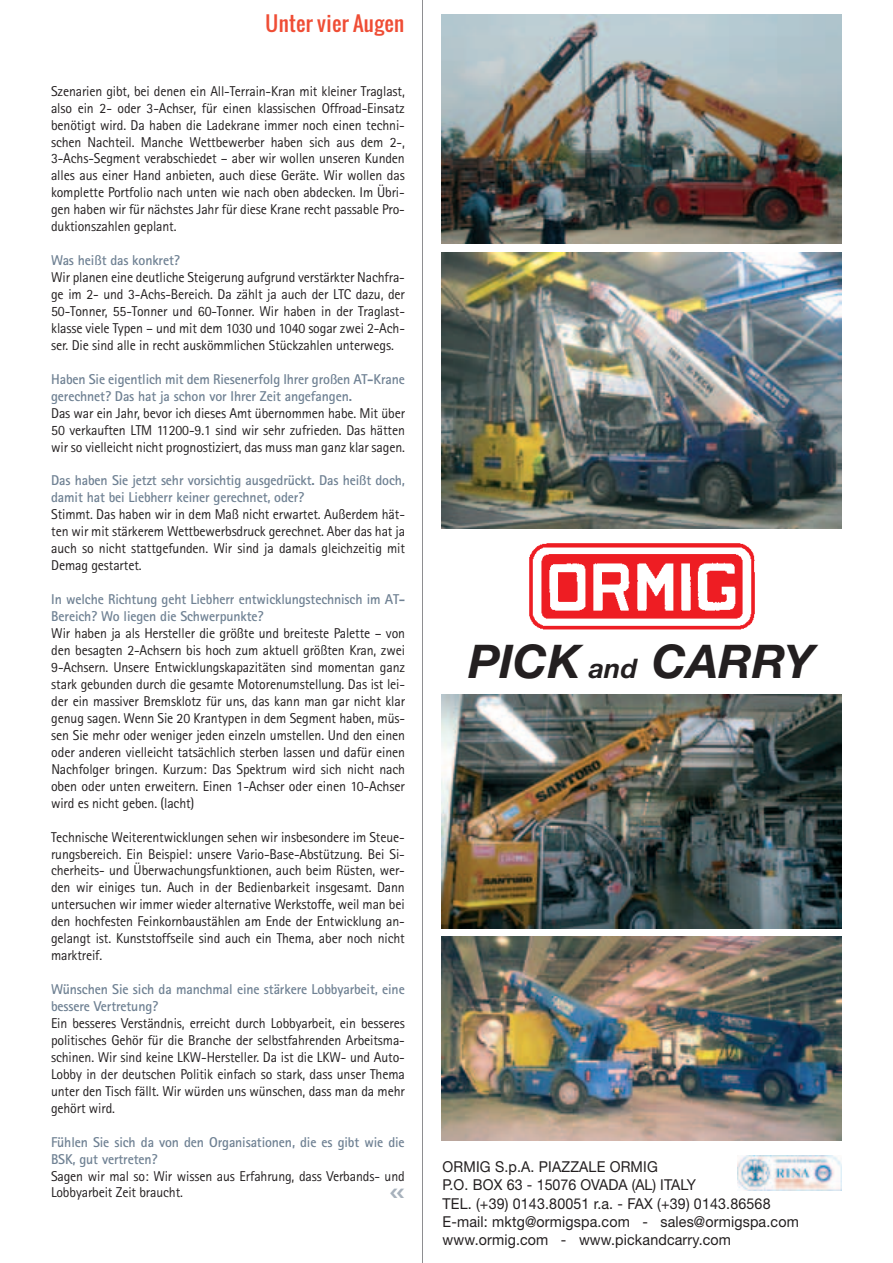
<style>
.page{position:relative;width:893px;height:1263px;background:#fff}
.page>*{position:absolute;margin:0;border:0;box-sizing:border-box;transform-origin:0 0}
.t1{font:italic 700 46.5px "Helvetica Neue";color:#231f20}
.t2{font:20.25px "Oswald";letter-spacing:.02em;color:#ef4d35}
.t3{font:15px/18px "Helvetica Neue";letter-spacing:.01em;color:#231f20;scale:.95 1}
.t4{font:14.25px/17px "Rotis Sans Serif";letter-spacing:-.01em;color:#231f20;text-align:justify}
.t5{font:700 14.25px/17px "Rotis Sans Serif";letter-spacing:-.01em;color:#6f8193}
.s1{font-size:27px}
</style>
<div class="page">
<hr style="left:422px;top:0;width:1px;height:1263px;background:#6c6d70">
<svg style="left:745px;top:1190px;width:96px;height:1px"></svg>
<img style="left:737px;top:1155px;width:104px;height:35px">
<img style="left:529px;top:543px;width:226px;height:87px">
<img style="left:441px;top:14px;width:400px;height:230px">
<img style="left:441px;top:252px;width:400px;height:277px">
<img style="left:441px;top:694px;width:400px;height:234px">
<img style="left:441px;top:937px;width:400px;height:204px">
<h2 class="t2" style="left:265px;top:8px;width:140px">Unter vier Augen</h2>
<p class="t4" style="left:51px;top:82px;width:355px">Szenarien gibt, bei denen ein All-Terrain-Kran mit kleiner Traglast, also ein 2- oder 3-Achser, für einen klassischen Offroad-Einsatz benötigt wird. Da haben die Ladekrane immer noch einen techni&shy;schen Nachteil. Manche Wettbewerber haben sich aus dem 2-, 3-Achs-Segment verabschiedet – aber wir wollen unseren Kunden alles aus einer Hand anbieten, auch diese Geräte. Wir wollen das komplette Portfolio nach unten wie nach oben abdecken. Im Übri&shy;gen haben wir für nächstes Jahr für diese Krane recht passable Pro&shy;duktionszahlen geplant.</p>
<p class="t5" style="left:51px;top:252px;width:130px">Was heißt das konkret?</p>
<p class="t4" style="left:51px;top:269px;width:355px">Wir planen eine deutliche Steigerung aufgrund verstärkter Nachfra&shy;ge im 2- und 3-Achs-Bereich. Da zählt ja auch der LTC dazu, der 50-Tonner, 55-Tonner und 60-Tonner. Wir haben in der Traglast&shy;klasse viele Typen – und mit dem 1030 und 1040 sogar zwei 2-Ach&shy;ser. Die sind alle in recht auskömmlichen Stückzahlen unterwegs.</p>
<p class="t5" style="left:51px;top:370px;width:355px">Haben Sie eigentlich mit dem Riesenerfolg Ihrer großen AT-Krane gerechnet? Das hat ja schon vor Ihrer Zeit angefangen.</p>
<p class="t4" style="left:51px;top:404px;width:355px">Das war ein Jahr, bevor ich dieses Amt übernommen habe. Mit über 50 verkauften LTM 11200-9.1 sind wir sehr zufrieden. Das hätten wir so vielleicht nicht prognostiziert, das muss man ganz klar sagen.</p>
<p class="t5" style="left:51px;top:472px;width:355px">Das haben Sie jetzt sehr vorsichtig ausgedrückt. Das heißt doch, damit hat bei Liebherr keiner gerechnet, oder?</p>
<p class="t4" style="left:51px;top:506px;width:355px">Stimmt. Das haben wir in dem Maß nicht erwartet. Außerdem hät&shy;ten wir mit stärkerem Wettbewerbsdruck gerechnet. Aber das hat ja auch so nicht stattgefunden. Wir sind ja damals gleichzeitig mit Demag gestartet.</p>
<p class="t5" style="left:51px;top:590px;width:355px">In welche Richtung geht Liebherr entwicklungstechnisch im AT-<br>Bereich? Wo liegen die Schwerpunkte?</p>
<p class="t4" style="left:51px;top:625px;width:356px">Wir haben ja als Hersteller die größte und breiteste Palette – von den besagten 2-Achsern bis hoch zum aktuell größten Kran, zwei 9-Achsern. Unsere Entwicklungskapazitäten sind momentan ganz stark gebunden durch die gesamte Motorenumstellung. Das ist lei&shy;der ein massiver Bremsklotz für uns, das kann man gar nicht klar genug sagen. Wenn Sie 20 Krantypen in dem Segment haben, müs&shy;sen Sie mehr oder weniger jeden einzeln umstellen. Und den einen oder anderen vielleicht tatsächlich sterben lassen und dafür einen Nachfolger bringen. Kurzum: Das Spektrum wird sich nicht nach oben oder unten erweitern. Einen 1-Achser oder einen 10-Achser wird es nicht geben. (lacht)</p>
<p class="t4" style="left:51px;top:828px;width:355px">Technische Weiterentwicklungen sehen wir insbesondere im Steue&shy;rungsbereich. Ein Beispiel: unsere Vario-Base-Abstützung. Bei Si&shy;cherheits- und Überwachungsfunktionen, auch beim Rüsten, wer&shy;den wir einiges tun. Auch in der Bedienbarkeit insgesamt. Dann untersuchen wir immer wieder alternative Werkstoffe, weil man bei den hochfesten Feinkornbaustählen am Ende der Entwicklung an&shy;gelangt ist. Kunststoffseile sind auch ein Thema, aber noch nicht marktreif.</p>
<p class="t5" style="left:51px;top:980px;width:355px">Wünschen Sie sich da manchmal eine stärkere Lobbyarbeit, eine bessere Vertretung?</p>
<p class="t4" style="left:51px;top:1014px;width:355px;text-align:left">Ein besseres Verständnis, erreicht durch Lobbyarbeit, ein besseres politisches Gehör für die Branche der selbstfahrenden Arbeitsma&shy;schinen. Wir sind keine LKW-Hersteller. Da ist die LKW- und Auto-- Lobby in der deutschen Politik einfach so stark, dass unser Thema unter den Tisch fällt. Wir würden uns wünschen, dass man da mehr gehört wird.</p>
<p class="t5" style="left:51px;top:1133px;width:355px">Fühlen Sie sich da von den Organisationen, die es gibt wie die<br>BSK, gut vertreten?</p>
<p class="t4" style="left:51px;top:1167px;width:355px">Sagen wir mal so: Wir wissen aus Erfahrung, dass Verbands- und<br>Lobbyarbeit Zeit braucht.</p>
<p class="t3" style="left:443px;top:1158px;width:376px">ORMIG S.p.A. PIAZZALE ORMIG<br>P.O. BOX 63 - 15076 OVADA (AL) ITALY<br>TEL. (+39) 0143.80051 r.a. - FAX (+39) 0143.86568<br>E-mail: mktg@ormigspa.com - sales@ormigspa.com www.ormig.com - www.pickandcarry.com</p>
<h1 class="t1" style="left:468px;top:633px;width:347px">PICK <span class="s1">and</span> CARRY</h1>
</div>
